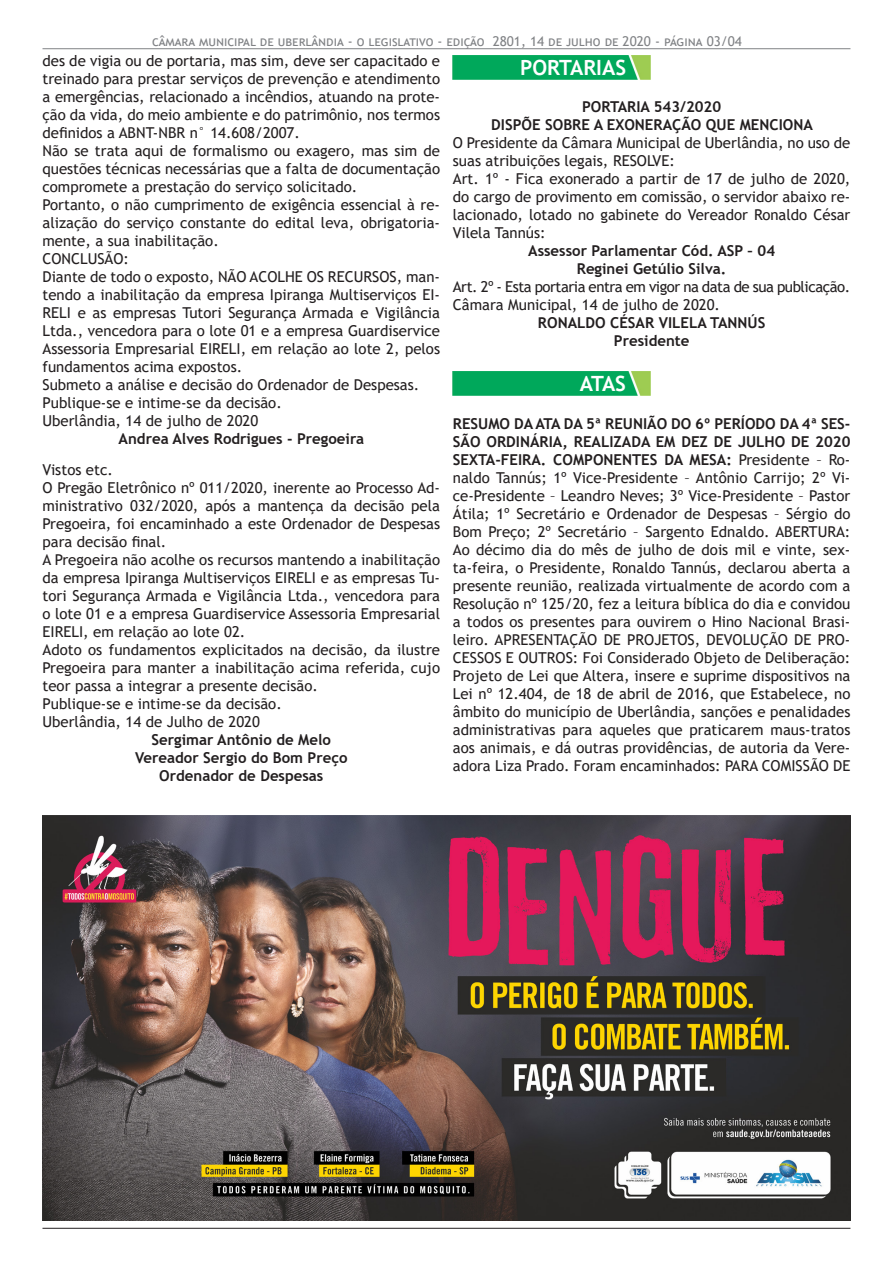
<style>
.page{position:relative;width:893px;height:1263px;background:#fff}
.page>*{position:absolute;margin:0;border:0;box-sizing:border-box;transform-origin:0 0}
.t1{font:700 21px "Trebuchet MS";color:#fff}
.t2{font:15px/18px "Trebuchet MS";color:#231f20;text-align:justify}
.t3{font:700 15px "Trebuchet MS";color:#231f20}
.t4{font:15px "Trebuchet MS";letter-spacing:-.03em;color:#231f20}
.t5{font:13.5px "Trebuchet MS";color:#808285}
.s1{font-weight:700}
</style>
<div class="page">
<hr style="left:43px;top:48px;width:807px;height:1px;background:#808285">
<hr style="left:42px;top:1228px;width:808px;height:1px;background:#231f20">
<img style="left:453px;top:371px;width:197px;height:24px">
<img style="left:42px;top:815px;width:808px;height:405px">
<img style="left:453px;top:55px;width:197px;height:24px">
<p class="t5" style="left:152px;top:32px;width:591px">câmara municipal de uberlândia - o legislativo - edição 2801, 14 de julho de 2020 - página 03/04</p>
<p class="t2" style="left:43px;top:52px;width:399px">des de vigia ou de portaria, mas sim, deve ser capacitado e treinado para prestar serviços de prevenção e atendimento a emergências, relacionado a incêndios, atuando na prote&shy;ção da vida, do meio ambiente e do patrimônio, nos termos definidos a ABNT-NBR n° 14.608/2007.</p>
<p class="t2" style="left:43px;top:142px;width:399px">Não se trata aqui de formalismo ou exagero, mas sim de questões técnicas necessárias que a falta de documentação compromete a prestação do serviço solicitado.</p>
<p class="t2" style="left:43px;top:196px;width:399px">Portanto, o não cumprimento de exigência essencial à re&shy;alização do serviço constante do edital leva, obrigatoria&shy;mente, a sua inabilitação.</p>
<p class="t2" style="left:43px;top:250px;width:88px">CONCLUSÃO:</p>
<p class="t2" style="left:43px;top:268px;width:399px">Diante de todo o exposto, NÃO ACOLHE OS RECURSOS, man&shy;tendo a inabilitação da empresa Ipiranga Multiserviços EI-RELI e as empresas Tutori Segurança Armada e Vigilância Ltda., vencedora para o lote 01 e a empresa Guardiservice Assessoria Empresarial EIRELI, em relação ao lote 2, pelos fundamentos acima expostos.</p>
<p class="t2" style="left:43px;top:376px;width:378px">Submeto a análise e decisão do Ordenador de Despesas.</p>
<p class="t2" style="left:43px;top:394px;width:241px">Publique-se e intime-se da decisão.</p>
<p class="t2" style="left:43px;top:412px;width:217px">Uberlândia, 14 de julho de 2020</p>
<p class="t3" style="left:119px;top:430px;width:247px">Andrea Alves Rodrigues - Pregoeira</p>
<p class="t2" style="left:43px;top:460px;width:72px">Vistos etc.</p>
<p class="t2" style="left:43px;top:478px;width:399px">O Pregão Eletrônico nº 011/2020, inerente ao Processo Ad&shy;ministrativo 032/2020, após a mantença da decisão pela Pregoeira, foi encaminhado a este Ordenador de Despesas para decisão final.</p>
<p class="t2" style="left:43px;top:550px;width:399px">A Pregoeira não acolhe os recursos mantendo a inabilitação da empresa Ipiranga Multiserviços EIRELI e as empresas Tu&shy;tori Segurança Armada e Vigilância Ltda., vencedora para o lote 01 e a empresa Guardiservice Assessoria Empresarial EIRELI, em relação ao lote 02.</p>
<p class="t2" style="left:43px;top:640px;width:399px">Adoto os fundamentos explicitados na decisão, da ilustre Pregoeira para manter a inabilitação acima referida, cujo teor passa a integrar a presente decisão.</p>
<p class="t2" style="left:43px;top:694px;width:241px">Publique-se e intime-se da decisão.</p>
<p class="t2" style="left:43px;top:712px;width:219px">Uberlândia, 14 de Julho de 2020</p>
<p class="t3" style="left:152px;top:730px;width:181px">Sergimar Antônio de Melo</p>
<p class="t3" style="left:135px;top:748px;width:214px">Vereador Sergio do Bom Preço</p>
<p class="t3" style="left:159px;top:766px;width:166px">Ordenador de Despesas</p>
<p class="t1" style="left:520px;top:55px;width:107px">PORTARIAS</p>
<p class="t3" style="left:582px;top:97px;width:141px">PORTARIA 543/2020</p>
<p class="t3" style="left:491px;top:115px;width:323px">DISPÕE SOBRE A EXONERAÇÃO QUE MENCIONA</p>
<p class="t2" style="left:453px;top:133px;width:399px">O Presidente da Câmara Municipal de Uberlândia, no uso de suas atribuições legais, RESOLVE:</p>
<p class="t2" style="left:453px;top:169px;width:399px">Art. 1º - Fica exonerado a partir de 17 de julho de 2020, do cargo de provimento em comissão, o servidor abaixo re&shy;lacionado, lotado no gabinete do Vereador Ronaldo César Vilela Tannús:</p>
<p class="t3" style="left:528px;top:241px;width:248px">Assessor Parlamentar Cód. ASP – 04</p>
<p class="t3" style="left:577px;top:259px;width:151px">Reginei Getúlio Silva.</p>
<p class="t4" style="left:453px;top:277px;width:399px">Art. 2º - Esta portaria entra em vigor na data de sua publicação.</p>
<p class="t2" style="left:453px;top:295px;width:269px">Câmara Municipal, 14 de julho de 2020.</p>
<p class="t3" style="left:538px;top:313px;width:229px">RONALDO CÉSAR VILELA TANNÚS</p>
<p class="t3" style="left:614px;top:331px;width:77px">Presidente</p>
<p class="t1" style="left:580px;top:370px;width:48px">ATAS</p>
<p class="t2" style="left:453px;top:414px;width:399px"><span class="s1">RESUMO DA ATA DA 5ª REUNIÃO DO 6º PERÍODO DA 4ª SES-SÃO ORDINÁRIA, REALIZADA EM DEZ DE JULHO DE 2020<br>SEXTA-FEIRA. COMPONENTES DA MESA:</span> Presidente – Ro&shy;naldo Tannús; 1º Vice-Presidente – Antônio Carrijo; 2º Vi&shy;ce-Presidente – Leandro Neves; 3º Vice-Presidente – Pastor Átila; 1º Secretário e Ordenador de Despesas – Sérgio do Bom Preço; 2º Secretário – Sargento Ednaldo. ABERTURA:<br>Ao décimo dia do mês de julho de dois mil e vinte, sex&shy;ta-feira, o Presidente, Ronaldo Tannús, declarou aberta a presente reunião, realizada virtualmente de acordo com a Resolução nº 125/20, fez a leitura bíblica do dia e convidou a todos os presentes para ouvirem o Hino Nacional Brasi&shy;leiro. APRESENTAÇÃO DE PROJETOS, DEVOLUÇÃO DE PRO-CESSOS E OUTROS: Foi Considerado Objeto de Deliberação:<br>Projeto de Lei que Altera, insere e suprime dispositivos na Lei nº 12.404, de 18 de abril de 2016, que Estabelece, no âmbito do município de Uberlândia, sanções e penalidades administrativas para aqueles que praticarem maus-tratos aos animais, e dá outras providências, de autoria da Vere&shy;adora Liza Prado. Foram encaminhados: PARA COMISSÃO DE</p>
</div>
